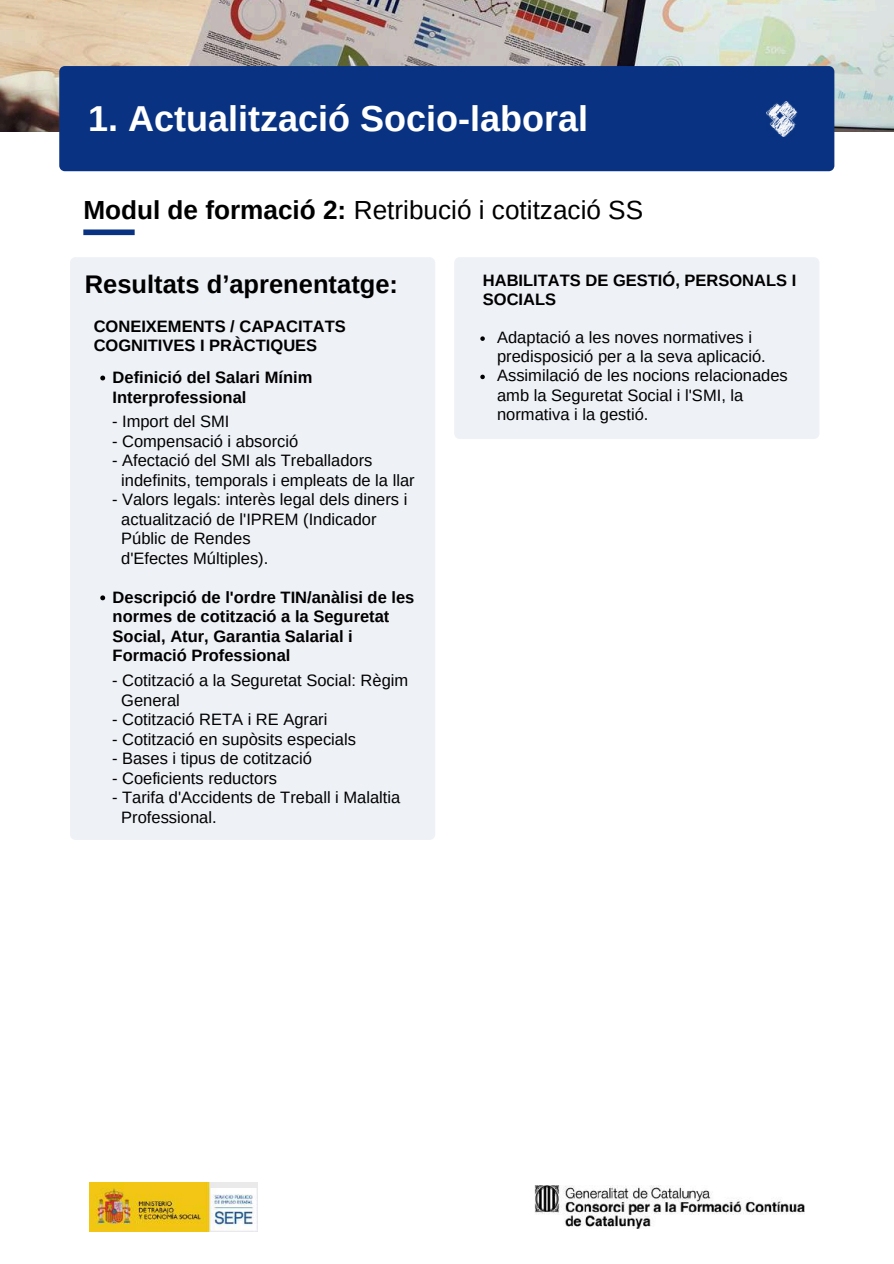
<style>
.page{position:relative;width:894px;height:1264px;background:#fff}
.page>*{position:absolute;margin:0;border:0;box-sizing:border-box;transform-origin:0 0}
.t1{font:700 36px "Arimo";color:#fff}
.t2{font:26.1px "Arimo";color:#000}
.t3{font:700 25.5px "Arimo";color:#000}
.t4{font:16.5px/19.5px "Arimo";color:#000}
.t5{font:700 16.5px/19.5px "Arimo";color:#000}
.s1{font-weight:700}
</style>
<div class="page">
<img style="left:0;top:0;width:893px;height:132px">
<div style="left:59px;top:66px;width:775px;height:105px;background:#093382"></div>
<img style="left:765px;top:101px;width:32px;height:35px">
<img style="left:534px;top:1185px;width:270px;height:43px">
<img style="left:89px;top:1182px;width:168px;height:48px">
<div style="left:70px;top:257px;width:365px;height:583px;background:#eef1f6"></div>
<svg style="left:100px;top:375px;width:5px;height:5px"></svg>
<svg style="left:100px;top:595px;width:5px;height:5px"></svg>
<div style="left:83px;top:229px;width:52px;height:6px;background:#093382"></div>
<div style="left:454px;top:257px;width:365px;height:182px;background:#eef1f6"></div>
<svg style="left:480px;top:336px;width:4px;height:5px"></svg>
<svg style="left:480px;top:374px;width:4px;height:5px"></svg>
<h1 class="t1" style="left:88px;top:98px;width:501px">1. Actualització Socio-laboral</h1>
<h2 class="t2" style="left:83px;top:195px;width:561px"><span class="s1">Modul de formació 2:</span> Retribució i cotització SS</h2>
<h3 class="t3" style="left:85px;top:269px;width:315px">Resultats d’aprenentatge:</h3>
<p class="t5" style="left:482px;top:270px;width:315px">HABILITATS DE GESTIÓ, PERSONALS I<br>SOCIALS</p>
<p class="t4" style="left:497px;top:328px;width:292px">Adaptació a les noves normatives i predisposició per a la seva aplicació.<br>Assimilació de les nocions relacionades amb la Seguretat Social i l'SMI, la normativa i la gestió.</p>
<p class="t5" style="left:94px;top:316px;width:253px">CONEIXEMENTS / CAPACITATS<br>COGNITIVES I PRÀCTIQUES</p>
<p class="t5" style="left:113px;top:367px;width:201px">Definició del Salari Mínim<br>Interprofessional</p>
<p class="t4" style="left:112px;top:412px;width:119px">- Import del SMI</p>
<p class="t4" style="left:112px;top:431px;width:188px">- Compensació i absorció</p>
<p class="t4" style="left:121px;top:451px;width:295px;text-indent:-9px">- Afectació del SMI als Treballadors indefinits, temporals i empleats de la llar</p>
<p class="t4" style="left:121px;top:490px;width:287px;text-indent:-9px">- Valors legals: interès legal dels diners i actualització de l'IPREM (Indicador<br>Públic de Rendes<br>d'Efectes Múltiples).</p>
<p class="t5" style="left:113px;top:587px;width:303px">Descripció de l'ordre TIN/anàlisi de les normes de cotització a la Seguretat Social, Atur, Garantia Salarial i Formació Professional</p>
<p class="t4" style="left:121px;top:670px;width:288px;text-indent:-9px">- Cotització a la Seguretat Social: Règim<br>General</p>
<p class="t4" style="left:112px;top:709px;width:217px">- Cotització RETA i RE Agrari</p>
<p class="t4" style="left:112px;top:729px;width:245px">- Cotització en supòsits especials</p>
<p class="t4" style="left:112px;top:748px;width:201px">- Bases i tipus de cotització</p>
<p class="t4" style="left:112px;top:768px;width:166px">- Coeficients reductors</p>
<p class="t4" style="left:121px;top:787px;width:280px;text-indent:-9px">- Tarifa d'Accidents de Treball i Malaltia<br>Professional.</p>
</div>
